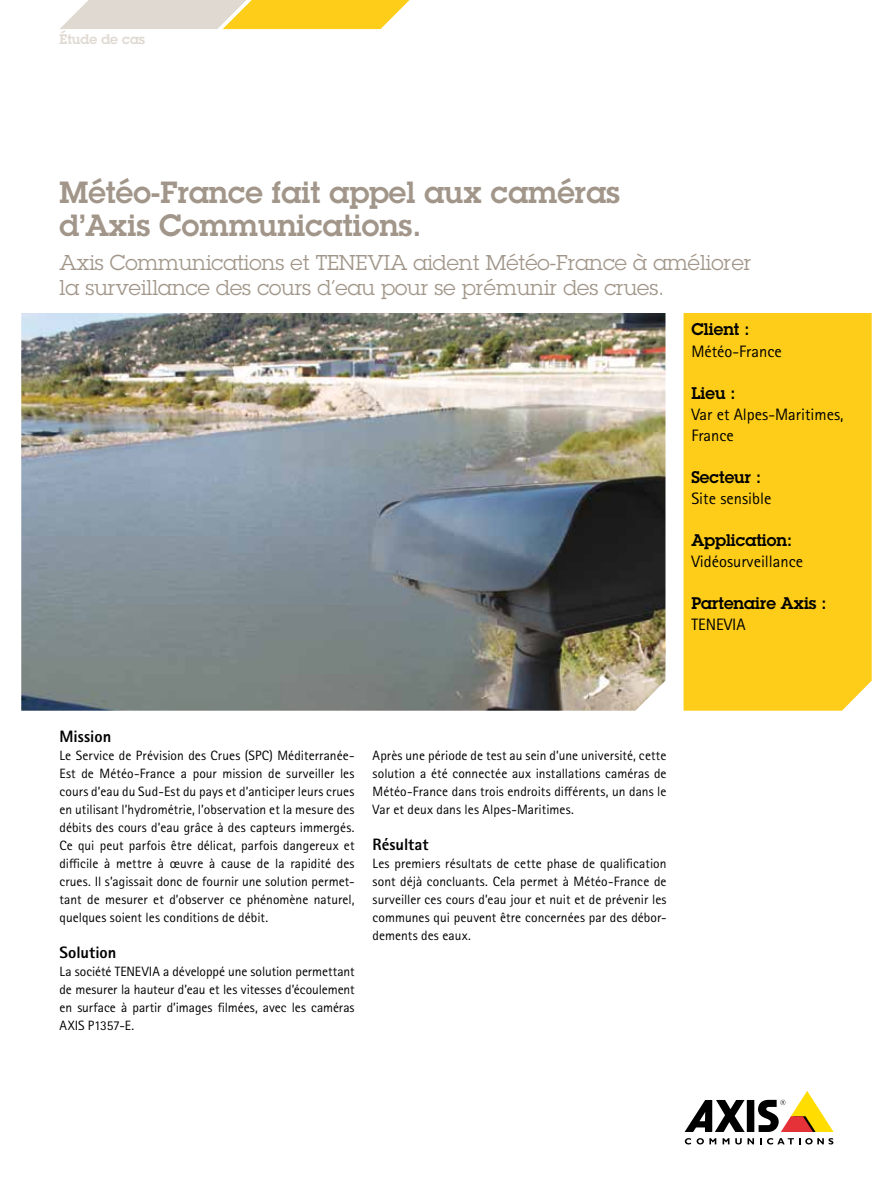
<style>
.page{position:relative;width:893px;height:1191px;background:#fff}
.page>*{position:absolute;margin:0;border:0;box-sizing:border-box;transform-origin:0 0}
.t1{font:600 30px/33px "Lubalin Graph ECG";color:#a19689}
.t2{font:21px/25.5px "Lubalin Graph ECG";color:#a19689}
.t3{font:16.5px/21px "Rotis Sans Serif Pro";color:#000}
.t4{font:600 16.5px "Lubalin Graph ECG";color:#000}
.t5{font:800 16.5px "Rotis Sans Serif Pro";color:#000}
.t6{font:13.5px/18px "Rotis Sans Serif Pro";color:#000;text-align:justify}
.t7{font:600 13.5px "Lubalin Graph ECG";color:#dfd9d1}
</style>
<div class="page">
<div style="left:747px;top:1100px;width:7px;height:32px;background:#000"></div>
<svg style="left:685px;top:1100px;width:60px;height:32px"></svg>
<svg style="left:758px;top:1091px;width:75px;height:41px"></svg>
<svg style="left:685px;top:1138px;width:6px;height:6px"></svg>
<svg style="left:697px;top:1138px;width:19px;height:6px"></svg>
<svg style="left:723px;top:1138px;width:6px;height:6px"></svg>
<svg style="left:735px;top:1138px;width:19px;height:6px"></svg>
<svg style="left:760px;top:1138px;width:73px;height:6px"></svg>
<div style="left:684px;top:313px;width:188px;height:397px;background:#fecd1a"></div>
<img style="left:21px;top:313px;width:644px;height:397px">
<svg style="left:60px;top:0;width:350px;height:29px;background:#f0d782"></svg>
<p class="t7" style="left:60px;top:30px;width:87px">Étude de cas</p>
<h1 class="t1" style="left:60px;top:176px;width:562px">Météo-France fait appel aux caméras d’Axis Communications.</h1>
<h2 class="t2" style="left:60px;top:249px;width:693px">Axis Communications et TENEVIA aident Météo-France à améliorer la surveillance des cours d’eau pour se prémunir des crues.</h2>
<p class="t4" style="left:691px;top:319px;width:60px">Client :</p>
<p class="t3" style="left:691px;top:340px;width:92px">Météo-France</p>
<p class="t4" style="left:691px;top:382px;width:46px">Lieu :</p>
<p class="t3" style="left:691px;top:403px;width:154px">Var et Alpes-Maritimes,<br>France</p>
<p class="t4" style="left:691px;top:466px;width:71px">Secteur :</p>
<p class="t3" style="left:691px;top:487px;width:82px">Site sensible</p>
<p class="t4" style="left:691px;top:529px;width:102px">Application:</p>
<p class="t3" style="left:691px;top:550px;width:113px">Vidéosurveillance</p>
<p class="t4" style="left:691px;top:592px;width:137px">Partenaire Axis :</p>
<p class="t3" style="left:691px;top:613px;width:56px">TENEVIA</p>
<p class="t5" style="left:60px;top:725px;width:53px">Mission</p>
<p class="t6" style="left:60px;top:746px;width:297px">Le Service de Prévision des Crues (SPC) Méditerranée-Est de Météo-France a pour mission de surveiller les cours d’eau du Sud-Est du pays et d’anticiper leurs crues en utilisant l’hydrométrie, l’observation et la mesure des débits des cours d’eau grâce à des capteurs immergés.<br>Ce qui peut parfois être délicat, parfois dangereux et difficile à mettre à œuvre à cause de la rapidité des crues. Il s’agissait donc de fournir une solution permet&shy;tant de mesurer et d’observer ce phénomène naturel, quelques soient les conditions de débit.</p>
<p class="t5" style="left:60px;top:941px;width:58px">Solution</p>
<p class="t6" style="left:60px;top:962px;width:297px">La société TENEVIA a développé une solution permettant de mesurer la hauteur d’eau et les vitesses d’écoulement en surface à partir d’images filmées, avec les caméras AXIS P1357-E.</p>
<p class="t6" style="left:373px;top:746px;width:295px">Après une période de test au sein d’une université, cette solution a été connectée aux installations caméras de Météo-France dans trois endroits différents, un dans le Var et deux dans les Alpes-Maritimes.</p>
<p class="t5" style="left:373px;top:833px;width:57px">Résultat</p>
<p class="t6" style="left:373px;top:854px;width:295px">Les premiers résultats de cette phase de qualification sont déjà concluants. Cela permet à Météo-France de surveiller ces cours d’eau jour et nuit et de prévenir les communes qui peuvent être concernées par des débor&shy;dements des eaux.</p>
</div>
